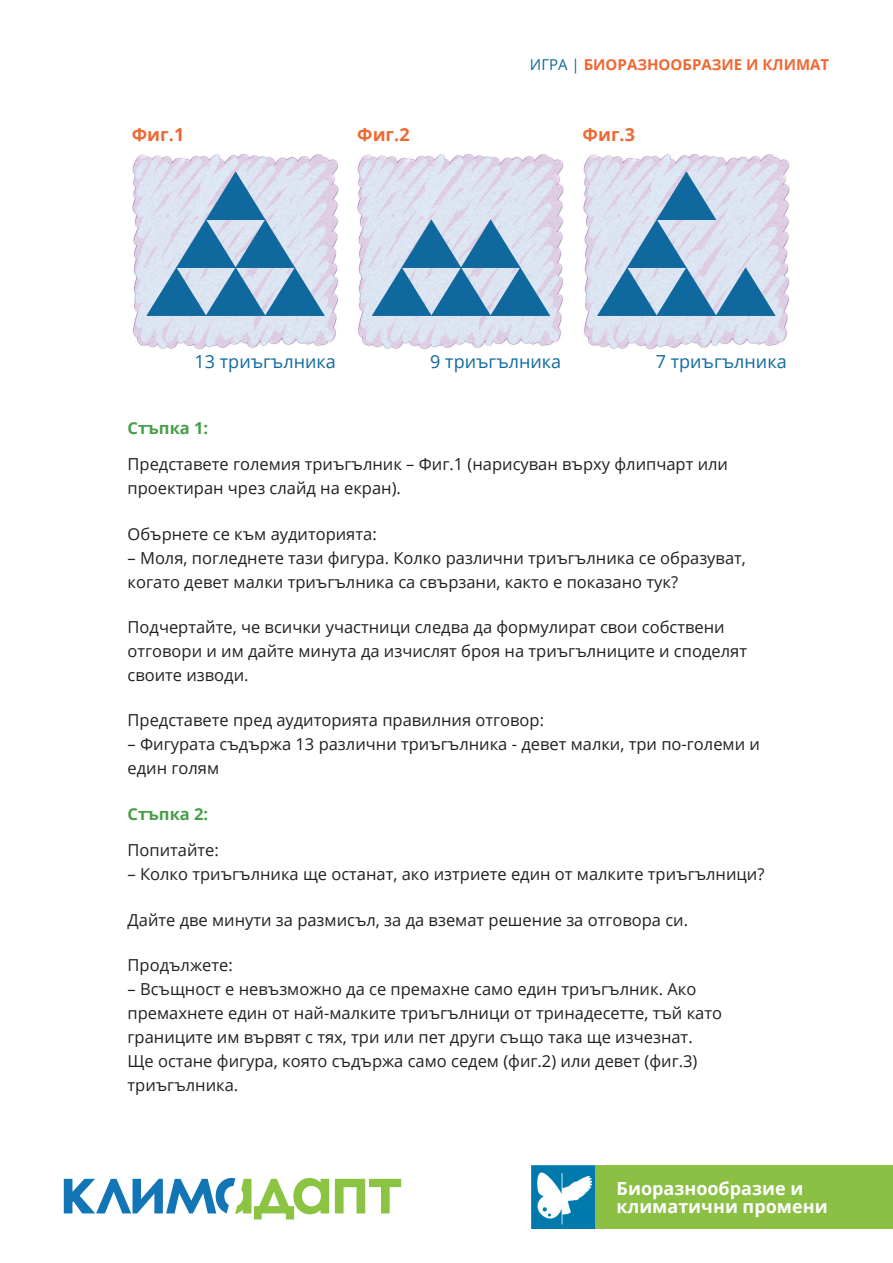
<style>
.page{position:relative;width:893px;height:1263px;background:#fff}
.page>*{position:absolute;margin:0;border:0;box-sizing:border-box;transform-origin:0 0}
.t1{font:18px "Open Sans";color:#10699e}
.t2{font:700 18px/18px "Open Sans";color:#fff}
.t3{font:700 18px "Open Sans";color:#ee6833}
.t4{font:16.5px/24px "Open Sans";color:#231f20}
.t5{font:700 16.5px "Open Sans";color:#489f49}
.t6{font:700 15px "Open Sans";color:#ee6833}
.s1{font-weight:400;color:#10699e}
</style>
<div class="page">
<img style="left:531px;top:1165px;width:64px;height:64px">
<div style="left:595px;top:1165px;width:298px;height:64px;background:#8bc045"></div>
<svg style="left:335px;top:1179px;width:66px;height:34px"></svg>
<svg style="left:64px;top:1178px;width:265px;height:41px"></svg>
<img style="left:132px;top:154px;width:207px;height:196px">
<svg style="left:145px;top:171px;width:181px;height:146px;background:#98b9d4"></svg>
<img style="left:357px;top:154px;width:207px;height:196px">
<svg style="left:370px;top:219px;width:182px;height:98px;background:#88afce"></svg>
<img style="left:583px;top:154px;width:207px;height:196px">
<svg style="left:596px;top:171px;width:181px;height:146px;background:#a3bfd8"></svg>
<p class="t3" style="left:132px;top:122px;width:54px">Фиг.1</p>
<p class="t3" style="left:357px;top:122px;width:54px">Фиг.2</p>
<p class="t6" style="left:530px;top:53px;width:301px"><span class="s1">ИГРА |</span> БИОРАЗНООБРАЗИЕ И КЛИМАТ</p>
<p class="t3" style="left:583px;top:122px;width:54px">Фиг.3</p>
<p class="t1" style="left:195px;top:349px;width:143px">13 триъгълника</p>
<p class="t1" style="left:430px;top:349px;width:133px">9 триъгълника</p>
<p class="t1" style="left:656px;top:349px;width:133px">7 триъгълника</p>
<p class="t5" style="left:128px;top:416px;width:82px">Стъпка 1:</p>
<p class="t4" style="left:128px;top:452px;width:602px">Представете големия триъгълник – Фиг.1 (нарисуван върху флипчарт или проектиран чрез слайд на екран).</p>
<p class="t4" style="left:128px;top:521px;width:251px">Обърнете се към аудиторията:</p>
<p class="t4" style="left:128px;top:545px;width:620px">– Моля, погледнете тази фигура. Колко различни триъгълника се образуват, когато девет малки триъгълника са свързани, както е показано тук?</p>
<p class="t4" style="left:128px;top:614px;width:621px">Подчертайте, че всички участници следва да формулират свои собствени отговори и им дайте минута да изчислят броя на триъгълниците и споделят своите изводи.</p>
<p class="t4" style="left:128px;top:708px;width:418px">Представете пред аудиторията правилния отговор:</p>
<p class="t4" style="left:128px;top:732px;width:634px">– Фигурата съдържа 13 различни триъгълника - девет малки, три по-големи и един голям</p>
<p class="t5" style="left:128px;top:802px;width:82px">Стъпка 2:</p>
<p class="t4" style="left:128px;top:838px;width:93px">Попитайте:</p>
<p class="t4" style="left:128px;top:862px;width:638px">– Колко триъгълника ще останат, ако изтриете един от малките триъгълници?</p>
<p class="t4" style="left:128px;top:907px;width:562px">Дайте две минути за размисъл, за да вземат решение за отговора си.</p>
<p class="t4" style="left:128px;top:952px;width:107px">Продължете:</p>
<p class="t4" style="left:128px;top:976px;width:596px">– Всъщност е невъзможно да се премахне само един триъгълник. Ако премахнете един от най-малките триъгълници от тринадесетте, тъй като границите им вървят с тях, три или пет други също така ще изчезнат.<br>Ще остане фигура, която съдържа само седем (фиг.2) или девет (фиг.3) триъгълника.</p>
<p class="t2" style="left:617px;top:1179px;width:213px">Биоразнообразие и климатични промени</p>
</div>
